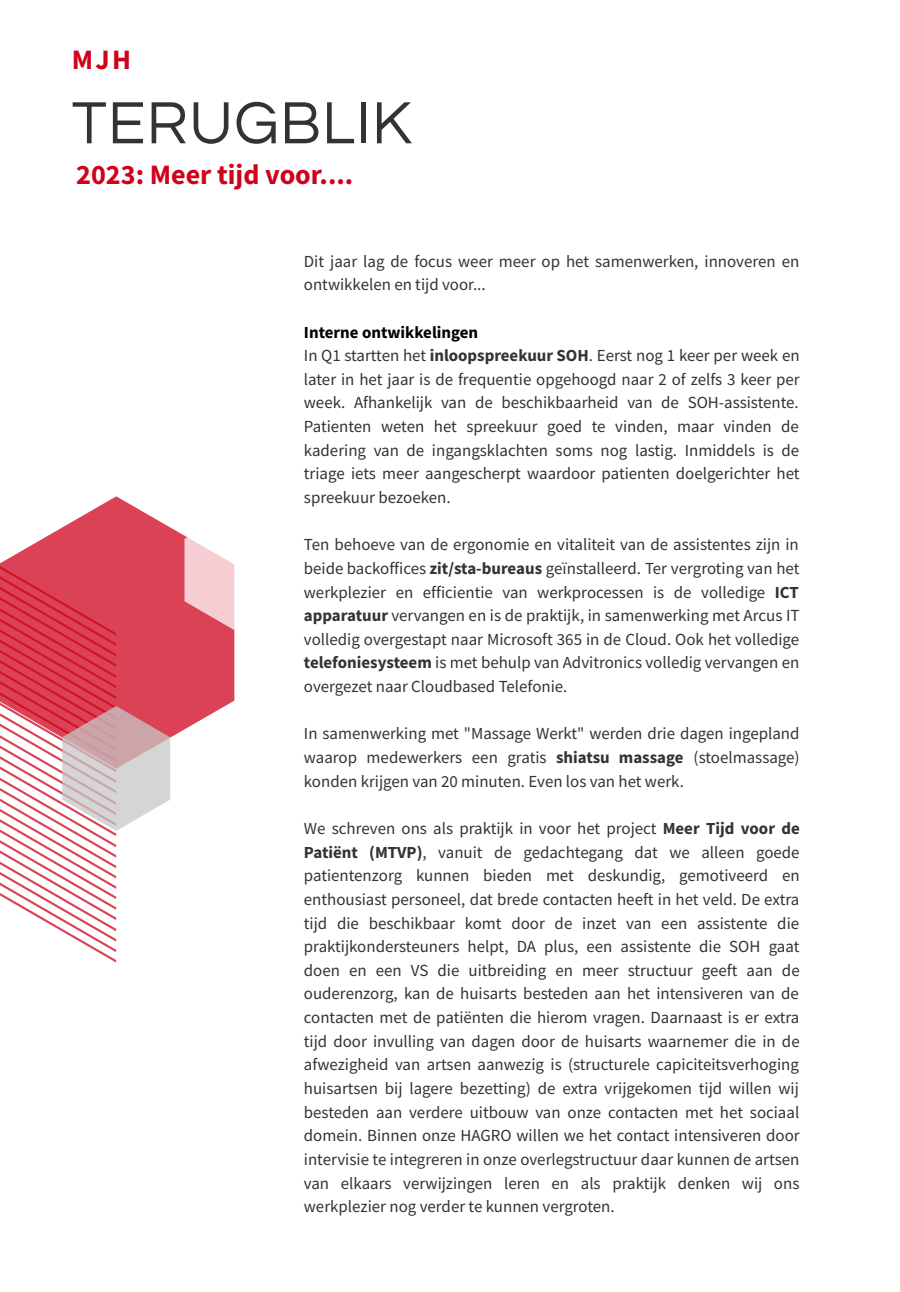
<style>
.page{position:relative;width:900px;height:1292px;background:#fff}
.page>*{position:absolute;margin:0;border:0;box-sizing:border-box;transform-origin:0 0}
.t1{font:61.8px "Questrial";letter-spacing:.02em;color:#363133}
.t2{font:700 28.2px "Source Sans Pro";color:#d0021b}
.t3{font:16.8px/23.7px "Source Sans Pro";color:#363133;text-align:justify}
.s1{font-weight:700;color:#000}
.s2{font-weight:700}
</style>
<div class="page">
<svg style="left:0;top:768px;width:116px;height:194px"></svg>
<svg style="left:0;top:496px;width:234px;height:272px;fill:#db4255"></svg>
<svg style="left:185px;top:507px;width:50px;height:125px"></svg>
<svg style="left:62px;top:706px;width:108px;height:124px;background:#d7b4b8"></svg>
<h2 class="t2" style="left:72px;top:41px;width:61px">MJH</h2>
<h1 class="t1" style="left:72px;top:80px;width:341px">TERUGBLIK</h1>
<h2 class="t2" style="left:76px;top:155px;width:279px">2023: Meer tijd voor....</h2>
<p class="t3" style="left:304px;top:249px;width:497px">Dit jaar lag de focus weer meer op het samenwerken, innoveren en ontwikkelen en tijd voor...</p>
<p class="t3" style="left:304px;top:320px;width:497px;text-align:left"><span class="s1">Interne ontwikkelingen<br></span>In Q1 startten het <span class="s2">inloopspreekuur SOH</span>. Eerst nog 1 keer per week en later in het jaar is de frequentie opgehoogd naar 2 of zelfs 3 keer per week. Afhankelijk van de beschikbaarheid van de SOH-assistente.<br>Patienten weten het spreekuur goed te vinden, maar vinden de kadering van de ingangsklachten soms nog lastig. Inmiddels is de triage iets meer aangescherpt waardoor patienten doelgerichter het spreekuur bezoeken.</p>
<p class="t3" style="left:304px;top:533px;width:497px">Ten behoeve van de ergonomie en vitaliteit van de assistentes zijn in beide backoffices <span class="s2">zit/sta-bureaus</span> geïnstalleerd. Ter vergroting van het werkplezier en efficientie van werkprocessen is de volledige <span class="s2">ICT apparatuur</span> vervangen en is de praktijk, in samenwerking met Arcus IT volledig overgestapt naar Microsoft 365 in de Cloud. Ook het volledige <span class="s2">telefoniesysteem</span> is met behulp van Advitronics volledig vervangen en overgezet naar Cloudbased Telefonie.</p>
<p class="t3" style="left:304px;top:722px;width:497px">In samenwerking met "Massage Werkt" werden drie dagen ingepland waarop medewerkers een gratis <span class="s2">shiatsu massage</span> (stoelmassage) konden krijgen van 20 minuten. Even los van het werk.</p>
<p class="t3" style="left:304px;top:816px;width:497px">We schreven ons als praktijk in voor het project <span class="s2">Meer Tijd voor de Patiënt (MTVP)</span>, vanuit de gedachtegang dat we alleen goede patientenzorg kunnen bieden met deskundig, gemotiveerd en enthousiast personeel, dat brede contacten heeft in het veld. De extra tijd die beschikbaar komt door de inzet van een assistente die praktijkondersteuners helpt, DA plus, een assistente die SOH gaat doen en een VS die uitbreiding en meer structuur geeft aan de ouderenzorg, kan de huisarts besteden aan het intensiveren van de contacten met de patiënten die hierom vragen. Daarnaast is er extra tijd door invulling van dagen door de huisarts waarnemer die in de afwezigheid van artsen aanwezig is (structurele capiciteitsverhoging huisartsen bij lagere bezetting) de extra vrijgekomen tijd willen wij besteden aan verdere uitbouw van onze contacten met het sociaal domein. Binnen onze HAGRO willen we het contact intensiveren door intervisie te integreren in onze overlegstructuur daar kunnen de artsen van elkaars verwijzingen leren en als praktijk denken wij ons werkplezier nog verder te kunnen vergroten.</p>
</div>
